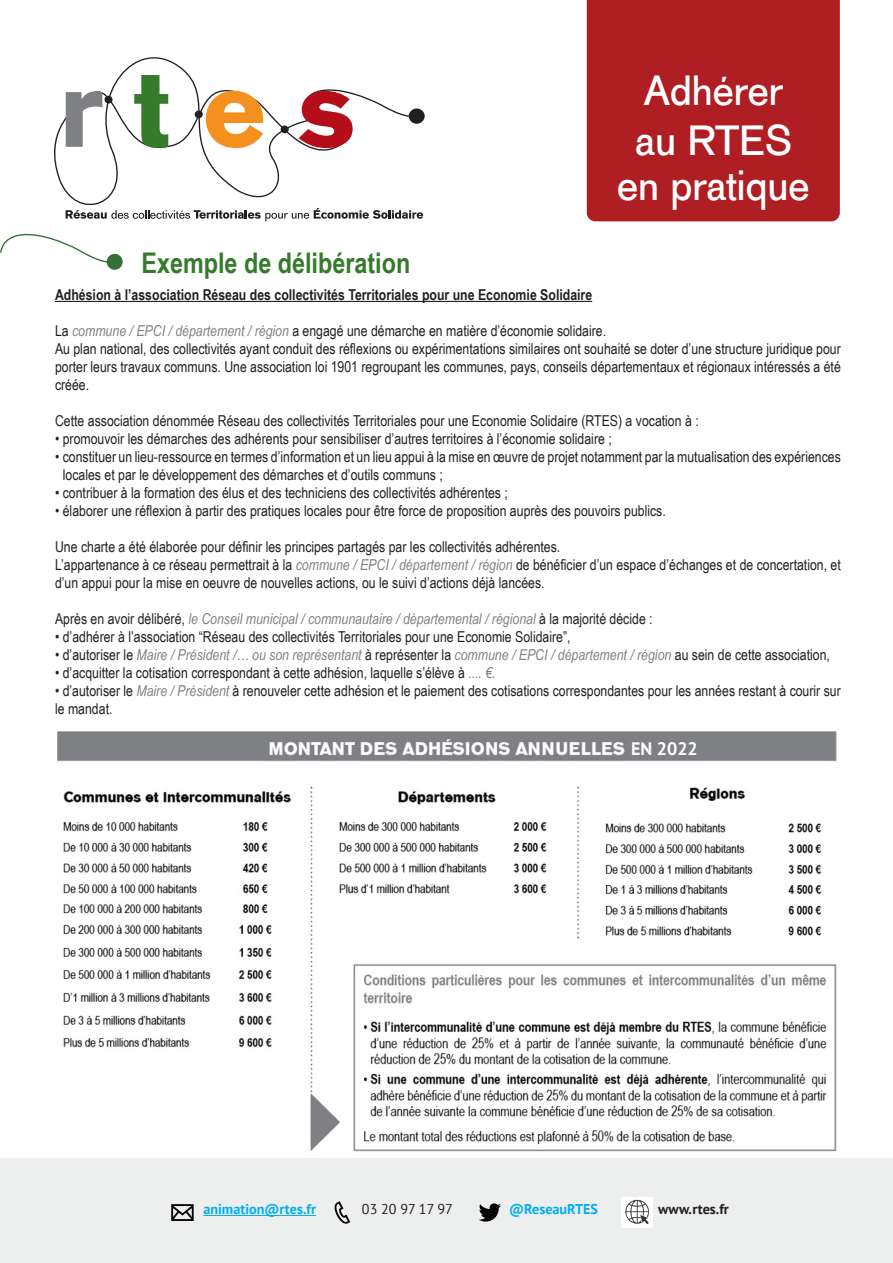
<style>
.page{position:relative;width:893px;height:1263px;background:#fff}
.page>*{position:absolute;margin:0;border:0;box-sizing:border-box;transform-origin:0 0}
.t1{font:42px "AG Old Face";color:#fff}
.t2{font:700 28.5px "Arial Narrow";color:#357b2b}
.t3{font:700 18px "PT Sans";color:#fff}
.t4{font:15px/18px "Arial Narrow";color:#231f20}
.t5{font:italic 15px "Arial Narrow";color:#7e8083}
.t6{font:700 15px "Arial Narrow";color:#231f20}
.t7{font:700 14.25px "PT Sans";color:#00aeef}
.t8{font:700 14.25px "PT Sans";letter-spacing:.01em;color:#231f20}
.t9{font:14.25px "PT Sans";color:#231f20}
.s1{font-style:italic;color:#7e8083}
.s2{font-style:normal;color:#231f20}
</style>
<div class="page">
<svg style="left:54px;top:57px;width:282px;height:162px"></svg>
<div style="left:195px;top:110px;width:8px;height:8px;background:#231f20;border-radius:50%"></div>
<div style="left:104px;top:96px;width:9px;height:8px;background:#231f20;border-radius:50%"></div>
<div style="left:281px;top:125px;width:8px;height:8px;background:#231f20;border-radius:50%"></div>
<svg style="left:409px;top:108px;width:16px;height:16px"></svg>
<svg style="left:66px;top:91px;width:36px;height:56px"></svg>
<svg style="left:134px;top:75px;width:34px;height:73px"></svg>
<svg style="left:206px;top:91px;width:57px;height:57px"></svg>
<svg style="left:299px;top:82px;width:119px;height:66px"></svg>
<svg style="left:66px;top:208px;width:357px;height:13px"></svg>
<div style="left:587px;top:0;width:253px;height:221px;background:#af1e22"></div>
<hr style="left:55px;top:301px;width:537px;height:1px;background:#231f20">
<div style="left:107px;top:254px;width:16px;height:16px;background:#386f37;border-radius:50%"></div>
<svg style="left:0;top:234px;width:116px;height:29px"></svg>
<img style="left:54px;top:731px;width:787px;height:428px">
<div style="left:0;top:1159px;width:893px;height:104px;background:#edeeee"></div>
<svg style="left:334px;top:1201px;width:16px;height:23px"></svg>
<svg style="left:171px;top:1204px;width:23px;height:17px"></svg>
<svg style="left:479px;top:1203px;width:22px;height:18px"></svg>
<img style="left:622px;top:1197px;width:31px;height:30px">
<hr style="left:203px;top:1215px;width:113px;height:1px;background:#00aeef">
<p class="t2" style="left:141px;top:241px;width:270px">Exemple de délibération</p>
<p class="t1" style="left:644px;top:66px;width:141px">Adhérer</p>
<p class="t1" style="left:635px;top:116px;width:158px">au RTES</p>
<p class="t1" style="left:617px;top:161px;width:194px">en pratique</p>
<p class="t6" style="left:55px;top:283px;width:539px">Adhésion à l’association Réseau des collectivités Territoriales pour une Economie Solidaire</p>
<p class="t4" style="left:55px;top:321px;width:553px">La <span class="s1">commune / EPCI / département / région</span> a engagé une démarche en matière d’économie solidaire.</p>
<p class="t4" style="left:55px;top:339px;width:787px;text-align:justify">Au plan national, des collectivités ayant conduit des réflexions ou expérimentations similaires ont souhaité se doter d’une structure juridique pour porter leurs travaux communs. Une association loi 1901 regroupant les communes, pays, conseils départementaux et régionaux intéressés a été créée.</p>
<p class="t4" style="left:55px;top:411px;width:645px">Cette association dénommée Réseau des collectivités Territoriales pour une Economie Solidaire (RTES) a vocation à :</p>
<p class="t4" style="left:55px;top:429px;width:558px">• promouvoir les démarches des adhérents pour sensibiliser d’autres territoires à l’économie solidaire ;</p>
<p class="t4" style="left:63px;top:447px;width:780px;text-indent:-8px">• constituer un lieu-ressource en termes d’information et un lieu appui à la mise en œuvre de projet notamment par la mutualisation des expériences locales et par le développement des démarches et d’outils communs ;</p>
<p class="t4" style="left:55px;top:483px;width:454px">• contribuer à la formation des élus et des techniciens des collectivités adhérentes ;</p>
<p class="t4" style="left:55px;top:501px;width:612px">• élaborer une réflexion à partir des pratiques locales pour être force de proposition auprès des pouvoirs publics.</p>
<p class="t4" style="left:55px;top:537px;width:507px">Une charte a été élaborée pour définir les principes partagés par les collectivités adhérentes.</p>
<p class="t4" style="left:55px;top:555px;width:787px">L’appartenance à ce réseau permettrait à la <span class="s1">commune / EPCI / département / région</span> de bénéficier d’un espace d’échanges et de concertation, et d’un appui pour la mise en oeuvre de nouvelles actions, ou le suivi d’actions déjà lancées.</p>
<p class="t5" style="left:55px;top:608px;width:599px"><span class="s2">Après en avoir délibéré,</span> le Conseil municipal / communautaire / départemental / régional <span class="s2">à la majorité décide :</span></p>
<p class="t4" style="left:55px;top:627px;width:517px">• d’adhérer à l’association “Réseau des collectivités Territoriales pour une Economie Solidaire”,</p>
<p class="t5" style="left:55px;top:644px;width:776px"><span class="s2">• d’autoriser le</span> Maire / Président /… ou son représentant <span class="s2">à représenter la</span> commune / EPCI / département / région <span class="s2">au sein de cette association,</span></p>
<p class="t4" style="left:55px;top:663px;width:442px">• d’acquitter la cotisation correspondant à cette adhésion, laquelle s’élève à <span class="s1">.... €.</span></p>
<p class="t4" style="left:55px;top:681px;width:787px">• d’autoriser le <span class="s1">Maire / Président</span> à renouveler cette adhésion et le paiement des cotisations correspondantes pour les années restant à courir sur le mandat.</p>
<p class="t3" style="left:631px;top:737px;width:68px">EN 2022</p>
<p class="t7" style="left:203px;top:1200px;width:114px">animation@rtes.fr</p>
<p class="t9" style="left:362px;top:1200px;width:92px">03 20 97 17 97</p>
<p class="t7" style="left:509px;top:1200px;width:90px">@ReseauRTES</p>
<p class="t8" style="left:658px;top:1200px;width:72px">www.rtes.fr</p>
</div>
